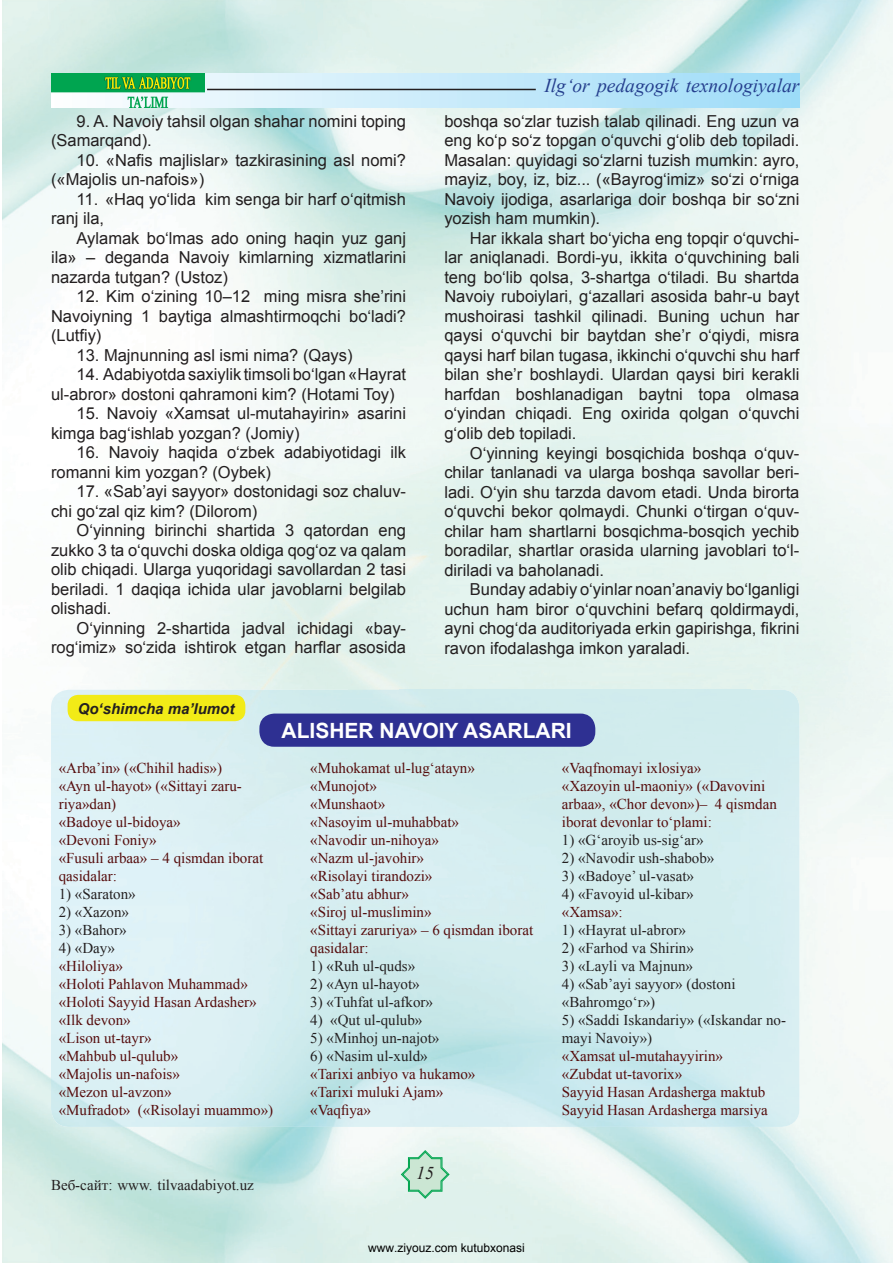
<style>
.page{position:relative;width:893px;height:1263px;background:#fff}
.page>*{position:absolute;margin:0;border:0;box-sizing:border-box;transform-origin:0 0}
.t1{font:700 21px "Arial";color:#fff}
.t2{font:italic 19.5px "Times New Roman";color:#253f8e}
.t3{font:italic 18px "Times New Roman";color:#231f20}
.t4{font:16.5px/19.5px "Arial";color:#231f20}
.t5{font:15px/18px "Times New Roman";color:#550c0c}
.t6{font:15px/18px "Times New Roman";color:#231f20}
.t7{font:italic 700 15px "Arial";color:#231f20}
.t8{font:12px "Arial";color:#000}
</style>
<div class="page">
<img style="left:2px;top:991px;width:49px;height:272px">
<img style="left:51px;top:1127px;width:744px;height:136px">
<div style="left:204px;top:73px;width:595px;height:34px;background:linear-gradient(to right,#e9f7fd,#9ddbf8)"></div>
<img style="left:51px;top:73px;width:153px;height:35px">
<svg style="left:401px;top:1150px;width:49px;height:49px;background:#bde3ce"></svg>
<hr style="left:207px;top:89px;width:329px;height:1px;background:#231f20">
<img style="left:51px;top:690px;width:748px;height:437px">
<div style="left:259px;top:713px;width:336px;height:34px;background:#2e3092;border-radius:15px"></div>
<div style="left:68px;top:695px;width:177px;height:26px;background:#f2eb17;border-radius:11px"></div>
<p class="t4" style="left:51px;top:111px;width:357px;text-indent:26px">9. A. Navoiy tahsil olgan shahar nomini toping (Samarqand).</p>
<p class="t4" style="left:51px;top:150px;width:357px;text-indent:26px">10. «Nafis majlislar» tazkirasining asl nomi? («Majolis un-nafois»)</p>
<p class="t4" style="left:51px;top:189px;width:357px;text-indent:26px">11. «Haq yo‘lida kim senga bir harf o‘qitmish ranj ila,</p>
<p class="t4" style="left:51px;top:228px;width:357px;text-align:justify;text-indent:26px">Aylamak bo‘lmas ado oning haqin yuz ganj ila» – deganda Navoiy kimlarning xizmatlarini nazarda tutgan? (Ustoz)</p>
<p class="t4" style="left:51px;top:287px;width:357px;text-align:justify;text-indent:26px">12. Kim o‘zining 10–12 ming misra she’rini Navoiyning 1 baytiga almashtirmoqchi bo‘ladi? (Lutfiy)</p>
<p class="t4" style="left:77px;top:345px;width:277px">13. Majnunning asl ismi nima? (Qays)</p>
<p class="t4" style="left:51px;top:365px;width:357px;text-indent:26px">14. Adabiyotda saxiylik timsoli bo‘lgan «Hayrat ul-abror» dostoni qahramoni kim? (Hotami Toy)</p>
<p class="t4" style="left:51px;top:404px;width:356px;text-indent:26px">15. Navoiy «Xamsat ul-mutahayirin» asarini kimga bag‘ishlab yozgan? (Jomiy)</p>
<p class="t4" style="left:51px;top:443px;width:357px;text-indent:26px">16. Navoiy haqida o‘zbek adabiyotidagi ilk romanni kim yozgan? (Oybek)</p>
<p class="t4" style="left:51px;top:482px;width:357px;text-indent:26px">17. «Sab’ayi sayyor» dostonidagi soz cha luv&shy;chi go‘zal qiz kim? (Dilorom)</p>
<p class="t4" style="left:51px;top:521px;width:357px;text-align:justify;text-indent:26px">O‘yinning birinchi shartida 3 qatordan eng zukko 3 ta o‘quvchi doska oldiga qog‘oz va qalam olib chiqadi. Ularga yuqoridagi savollardan 2 tasi beriladi. 1 daqiqa ichida ular javoblarni belgilab olishadi.</p>
<p class="t4" style="left:51px;top:619px;width:357px;text-align:right">O‘yinning 2-shartida jadval ichidagi «bay&shy;rog‘imiz» so‘zida ishtirok etgan harflar asosida</p>
<p class="t7" style="left:78px;top:698px;width:158px">Qo‘shimcha ma’lumot</p>
<p class="t2" style="left:544px;top:72px;width:257px">Ilg‘or pedagogik texnologiyalar</p>
<p class="t4" style="left:444px;top:112px;width:357px;text-align:justify">boshqa so‘zlar tuzish talab qilinadi. Eng uzun va eng ko‘p so‘z topgan o‘quvchi g‘olib deb topiladi.<br>Masalan: quyidagi so‘zlarni tuzish mumkin: ayro, mayiz, boy, iz, biz... («Bayrog‘imiz» so‘zi o‘rniga Navoiy ijodiga, asarlariga doir boshqa bir so‘zni yozish ham mumkin).</p>
<p class="t4" style="left:444px;top:229px;width:357px;text-align:justify;text-indent:26px">Har ikkala shart bo‘yicha eng topqir o‘quvchi&shy;lar aniqlanadi. Bordi-yu, ikkita o‘quvchining bali teng bo‘lib qolsa, 3-shartga o‘tiladi. Bu shartda Navoiy ruboiylari, g‘azallari asosida bahr-u bayt mushoirasi tashkil qilinadi. Buning uchun har qaysi o‘quvchi bir baytdan she’r o‘qiydi, misra qaysi harf bilan tugasa, ikkinchi o‘quvchi shu harf bilan she’r boshlaydi. Ulardan qaysi biri kerakli harfdan boshlanadigan baytni topa olmasa o‘yindan chiqadi. Eng oxirida qolgan o‘quvchi g‘olib deb topiladi.</p>
<p class="t4" style="left:444px;top:443px;width:357px;text-align:justify;text-indent:26px">O‘yinning keyingi bosqichida boshqa o‘quv&shy;chilar tanlanadi va ularga boshqa savollar be ri&shy;ladi. O‘yin shu tarzda davom etadi. Unda biror ta o‘quvchi bekor qolmaydi. Chunki o‘tirgan o‘quv&shy;chilar ham shartlarni bosqichma-bosqich yechib boradilar, shartlar orasida ularning javoblari to‘l&shy;diriladi va baholanadi.</p>
<p class="t4" style="left:444px;top:580px;width:357px;text-align:justify;text-indent:26px">Bunday adabiy o‘yinlar noan’anaviy bo‘lganligi uchun ham biror o‘quvchini befarq qoldirmaydi, ayni chog‘da auditoriyada erkin gapirishga, fikrini ravon ifodalashga imkon yaraladi.</p>
<p class="t1" style="left:282px;top:716px;width:292px">ALISHER NAVOIY ASARLARI</p>
<p class="t5" style="left:59px;top:759px;width:206px">«Arba’in» («Chihil hadis»)<br>«Ayn ul-hayot» («Sittayi zaru&shy;riya»dan)<br>«Badoye ul-bidoya»<br>«Devoni Foniy»<br>«Fusuli arbaa» – 4 qismdan iborat qasidalar:</p>
<p class="t6" style="left:59px;top:885px;width:79px">1) «Saraton»</p>
<p class="t6" style="left:59px;top:903px;width:72px">2) «Xazon»</p>
<p class="t6" style="left:59px;top:921px;width:69px">3) «Bahor»</p>
<p class="t6" style="left:59px;top:939px;width:58px">4) «Day»</p>
<p class="t5" style="left:59px;top:957px;width:216px">«Hiloliya»<br>«Holoti Pahlavon Muhammad» «Holoti Sayyid Hasan Ardasher» «Ilk devon»<br>«Lison ut-tayr»<br>«Mahbub ul-qulub»<br>«Majolis un-nafois»<br>«Mezon ul-avzon»<br>«Mufradot» («Risolayi muammo»)</p>
<p class="t5" style="left:310px;top:759px;width:224px">«Muhokamat ul-lug‘atayn» «Munojot»<br>«Munshaot»<br>«Nasoyim ul-muhabbat»<br>«Navodir un-nihoya»<br>«Nazm ul-javohir»<br>«Risolayi tirandozi»<br>«Sab’atu abhur»<br>«Siroj ul-muslimin»<br>«Sittayi zaruriya» – 6 qismdan iborat qasi dalar:</p>
<p class="t6" style="left:310px;top:957px;width:106px">1) «Ruh ul-quds»</p>
<p class="t6" style="left:310px;top:975px;width:111px">2) «Ayn ul-hayot»</p>
<p class="t6" style="left:310px;top:993px;width:124px">3) «Tuhfat ul-afkor»</p>
<p class="t6" style="left:310px;top:1011px;width:114px">4) «Qut ul-qulub»</p>
<p class="t6" style="left:310px;top:1029px;width:131px">5) «Minhoj un-najot»</p>
<p class="t6" style="left:310px;top:1047px;width:119px">6) «Nasim ul-xuld»</p>
<p class="t5" style="left:310px;top:1065px;width:167px">«Tarixi anbiyo va hukamo» «Tarixi muluki Ajam» «Vaqfiya»</p>
<p class="t5" style="left:562px;top:759px;width:216px">«Vaqfnomayi ixlosiya»<br>«Xazoyin ul-maoniy» («Davovini arbaa», «Chor devon»)– 4 qismdan ibo rat devonlar to‘plami:</p>
<p class="t6" style="left:562px;top:831px;width:143px">1) «G‘aroyib us-sig‘ar»</p>
<p class="t6" style="left:562px;top:849px;width:154px">2) «Navodir ush-shabob»</p>
<p class="t6" style="left:562px;top:867px;width:134px">3) «Badoye’ ul-vasat»</p>
<p class="t6" style="left:562px;top:885px;width:133px">4) «Favoyid ul-kibar»</p>
<p class="t5" style="left:562px;top:903px;width:62px">«Xamsa»:</p>
<p class="t6" style="left:562px;top:921px;width:126px">1) «Hayrat ul-abror»</p>
<p class="t6" style="left:562px;top:939px;width:134px">2) «Farhod va Shirin»</p>
<p class="t6" style="left:562px;top:957px;width:133px">3) «Layli va Majnun»</p>
<p class="t6" style="left:562px;top:975px;width:175px">4) «Sab’ayi sayyor» (dostoni «Bahrom go‘r»)</p>
<p class="t6" style="left:562px;top:1011px;width:226px">5) «Saddi Iskandariy» («Iskandar no&shy;mayi Navoiy»)</p>
<p class="t5" style="left:562px;top:1047px;width:207px">«Xamsat ul-mutahayyirin» «Zubdat ut-tavorix»<br>Sayyid Hasan Ardasherga maktub<br>Sayyid Hasan Ardasherga marsiya</p>
<p class="t6" style="left:51px;top:1176px;width:204px">Веб-сайт: www. tilvaadabiyot.uz</p>
<p class="t3" style="left:416px;top:1160px;width:19px">15</p>
<p class="t8" style="left:368px;top:1240px;width:158px">www.ziyouz.com kutubxonasi</p>
</div>
